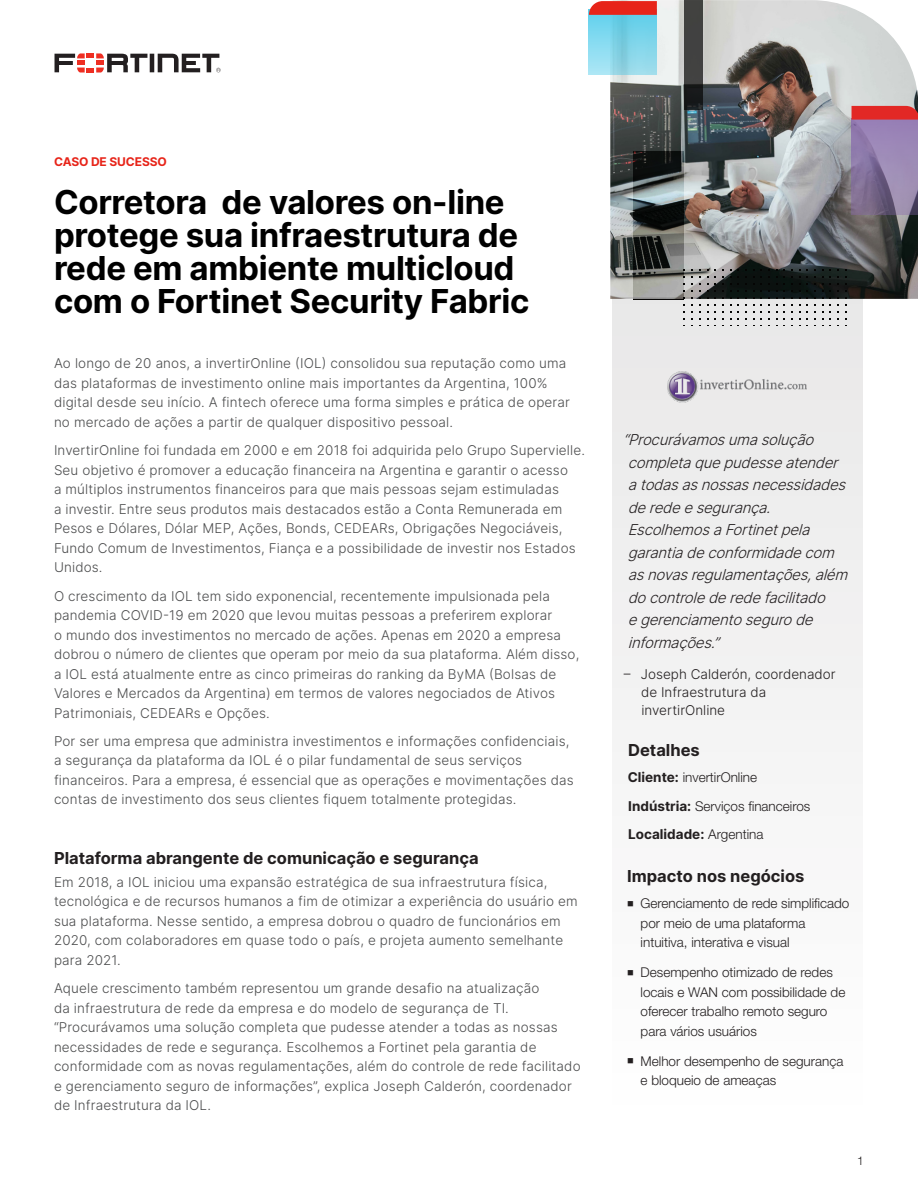
<style>
.page{position:relative;width:918px;height:1188px;background:#fff}
.page>*{position:absolute;margin:0;border:0;box-sizing:border-box;transform-origin:0 0}
.Main_Title{font:700 33px/33px "Inter";letter-spacing:-.01em;color:#000}
.Body_Copy_SUBHEAD__B{font:700 16.5px "Inter";color:#231f20}
.Sidebar_headline__Bl{font:700 16.5px "Inter";color:#231f20}
.INSET_QUOTE{font:italic 300 15px/22.5px "Inter";color:#231f20}
.Body_Copy{font:300 13.5px/19.5px "Inter";letter-spacing:.01em;color:#4b4c4d}
.Sidebar_Copy{font:300 13.5px/19.5px "Helvetica Neue LT Pro";color:#231f20}
.INSET_QUOTE_-_NAME{font:300 13.5px/18px "Inter";color:#231f20}
.Sidebar_Copy-2{font:700 13.5px "Inter";color:#231f20}
.Page_Header{font:700 12px "Inter";letter-spacing:-.01em;color:#e72419}
.t1{font:300 12px "Helvetica Neue LT Pro";color:#231f20}
.s1{font-family:"Inter";font-weight:700}
.s2{font-family:"Helvetica Neue LT Pro";font-weight:300}
</style>
<div class="page">
<img style="left:610px;top:0;width:308px;height:299px">
<svg style="left:684px;top:0;width:18px;height:110px;background:#373837"></svg>
<svg style="left:633px;top:151px;width:50px;height:146px;background:#4f5351"></svg>
<svg style="left:589px;top:15px;width:68px;height:60px;background:#82d5ea"></svg>
<svg style="left:589px;top:1px;width:68px;height:14px"></svg>
<svg style="left:852px;top:120px;width:66px;height:94px;background:#8d7ba5"></svg>
<svg style="left:852px;top:106px;width:66px;height:14px"></svg>
<svg style="left:55px;top:53px;width:166px;height:20px"></svg>
<div style="left:612px;top:297px;width:250px;height:817px;background:#f3f3f3"></div>
<p class="Page_Header" style="left:54px;top:153px;width:114px">CASO DE SUCESSO</p>
<p class="Main_Title" style="left:54px;top:185px;width:477px">Corretora de valores on-line protege sua infraestrutura de rede em ambiente multicloud com o Fortinet Security Fabric</p>
<p class="Body_Copy" style="left:54px;top:353px;width:518px">Ao longo de 20 anos, a invertirOnline (IOL) consolidou sua reputação como uma das plataformas de investimento online mais importantes da Argentina, 100% digital desde seu início. A fintech oferece uma forma simples e prática de operar no mercado de ações a partir de qualquer dispositivo pessoal.</p>
<p class="Body_Copy" style="left:54px;top:440px;width:533px">InvertirOnline foi fundada em 2000 e em 2018 foi adquirida pelo Grupo Supervielle.<br>Seu objetivo é promover a educação financeira na Argentina e garantir o acesso<br>a múltiplos instrumentos financeiros para que mais pessoas sejam estimuladas<br>a investir. Entre seus produtos mais destacados estão a Conta Remunerada em Pesos e Dólares, Dólar MEP, Ações, Bonds, CEDEARs, Obrigações Negociáveis, Fundo Comum de Investimentos, Fiança e a possibilidade de investir nos Estados Unidos.</p>
<p class="Body_Copy" style="left:54px;top:586px;width:527px">O crescimento da IOL tem sido exponencial, recentemente impulsionada pela pandemia COVID-19 em 2020 que levou muitas pessoas a preferirem explorar<br>o mundo dos investimentos no mercado de ações. Apenas em 2020 a empresa dobrou o número de clientes que operam por meio da sua plataforma. Além disso, a IOL está atualmente entre as cinco primeiras do ranking da ByMA (Bolsas de Valores e Mercados da Argentina) em termos de valores negociados de Ativos Patrimoniais, CEDEARs e Opções.</p>
<p class="Body_Copy" style="left:54px;top:731px;width:521px">Por ser uma empresa que administra investimentos e informações confidenciais, a segurança da plataforma da IOL é o pilar fundamental de seus serviços financeiros. Para a empresa, é essencial que as operações e movimentações das contas de investimento dos seus clientes fiquem totalmente protegidas.</p>
<p class="Body_Copy_SUBHEAD__B" style="left:54px;top:846px;width:426px">Plataforma abrangente de comunicação e segurança</p>
<p class="Body_Copy" style="left:54px;top:872px;width:525px">Em 2018, a IOL iniciou uma expansão estratégica de sua infraestrutura física, tecnológica e de recursos humanos a fim de otimizar a experiência do usuário em sua plataforma. Nesse sentido, a empresa dobrou o quadro de funcionários em 2020, com colaboradores em quase todo o país, e projeta aumento semelhante para 2021.</p>
<p class="Body_Copy" style="left:54px;top:978px;width:528px">Aquele crescimento também representou um grande desafio na atualização<br>da infraestrutura de rede da empresa e do modelo de segurança de TI. “Procurávamos uma solução completa que pudesse atender a todas as nossas necessidades de rede e segurança. Escolhemos a Fortinet pela garantia de conformidade com as novas regulamentações, além do controle de rede facilitado e gerenciamento seguro de informações”, explica Joseph Calderón, coordenador de Infraestrutura da IOL.</p>
<p class="INSET_QUOTE" style="left:628px;top:429px;width:227px;text-indent:-5px">“Procurávamosumasolução completaquepudesseatender atodasasnossasnecessidades deredeesegurança.<br>EscolhemosaFortinetpela garantiadeconformidadecom asnovasregulamentações,além docontrolederedefacilitado egerenciamentosegurode informações.”</p>
<p class="INSET_QUOTE_-_NAME" style="left:641px;top:665px;width:196px;text-indent:-17px">– Joseph Calderón, coordenador de Infraestrutura da invertirOnline</p>
<p class="Sidebar_headline__Bl" style="left:628px;top:738px;width:73px">Detalhes</p>
<p class="Sidebar_Copy" style="left:628px;top:767px;width:131px"><span class="s1">Cliente:</span> invertirOnline</p>
<p class="Sidebar_Copy" style="left:628px;top:796px;width:184px"><span class="s1">Indústria:</span> Serviços financeiros</p>
<p class="Sidebar_Copy-2" style="left:628px;top:824px;width:137px">Localidade: <span class="s2">Argentina</span></p>
<p class="Sidebar_headline__Bl" style="left:627px;top:864px;width:179px">Impacto nos negócios</p>
<p class="Sidebar_Copy" style="left:641px;top:893px;width:210px;text-indent:-14px">■ Gerenciamento de rede simplificado por meio de uma plataforma intuitiva, interativa e visual</p>
<p class="Sidebar_Copy" style="left:641px;top:962px;width:206px;text-indent:-14px">■ Desempenho otimizado de redes locais e WAN com possibilidade de oferecer trabalho remoto seguro para vários usuários</p>
<p class="Sidebar_Copy" style="left:641px;top:1051px;width:204px;text-indent:-14px">■ Melhor desempenho de segurança e bloqueio de ameaças</p>
<p class="t1" style="left:857px;top:1154px;width:8px">1</p>
</div>
